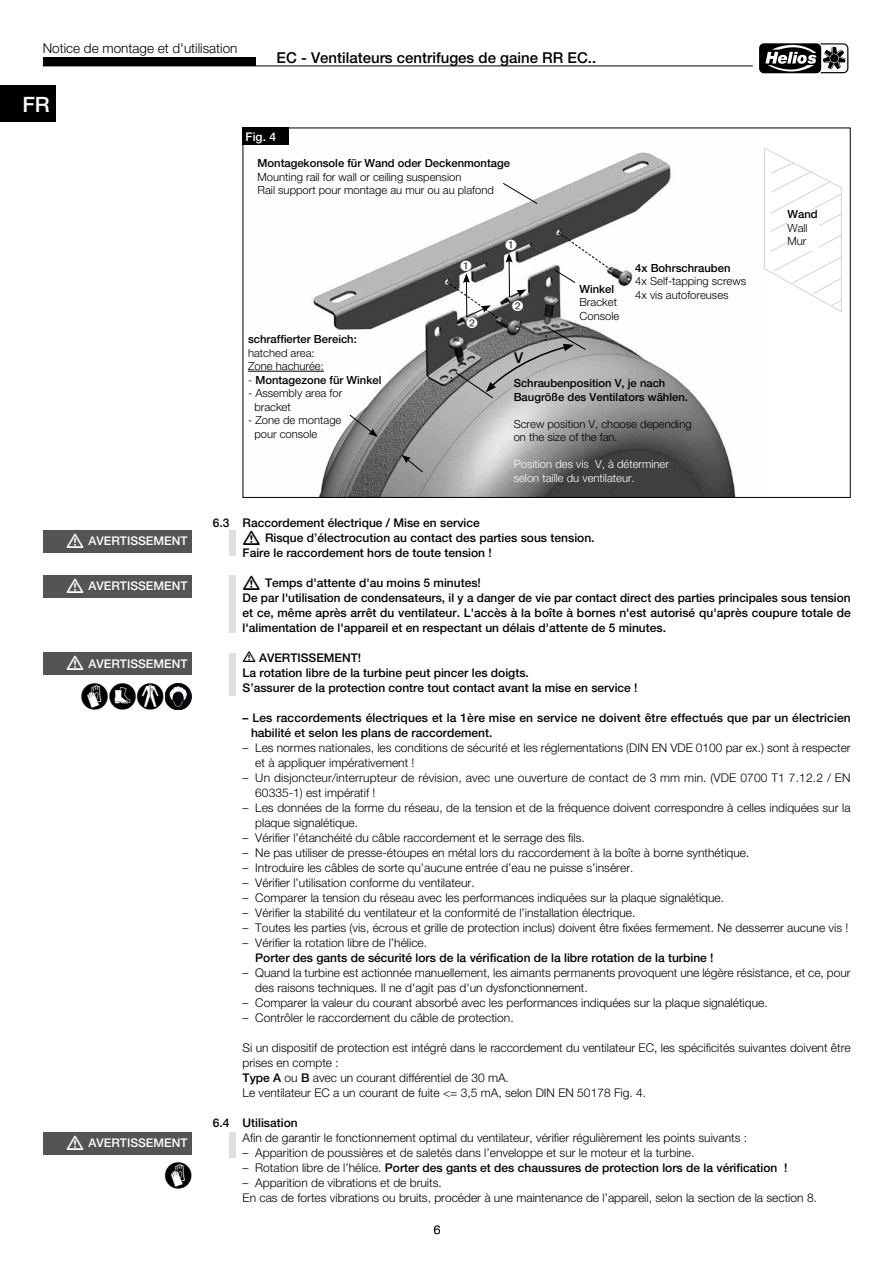
<style>
.page{position:relative;width:893px;height:1263px;background:#fff}
.page>*{position:absolute;margin:0;border:0;box-sizing:border-box;transform-origin:0 0}
.t1{font:37.5px "Hazard";color:#000}
.t2{font:500 21.15px "Helvetica Neue";color:#fff}
.t3{font:500 15px "Helvetica Neue";color:#000}
.t4{font:300 13.5px "Helvetica Neue";color:#000}
.t5{font:300 12px/15px "Helvetica Neue";color:#000}
.t6{font:500 12px/15px "Helvetica Neue";color:#000}
.t7{font:500 12px "Helvetica Neue";color:#fff}
.t8{font:300 11.25px/13.5px "Helvetica Neue";color:#000}
.t9{font:500 11.25px/13.5px "Helvetica Neue";color:#000}
.t10{font:300 11.25px/13.5px "Helvetica Neue";color:#fff}
.s1{font-weight:300}
.s2{font-weight:500}
</style>
<div class="page">
<hr style="left:43px;top:66px;width:710px;height:1px;background:#000">
<div style="left:43px;top:57px;width:212px;height:9px;background:#000"></div>
<svg style="left:759px;top:43px;width:90px;height:31px"></svg>
<div style="left:759px;top:43px;width:62px;height:30px;background:#000;border-radius:5px"></div>
<svg style="left:765px;top:43px;width:83px;height:30px"></svg>
<div style="left:0;top:85px;width:55px;height:36px;background:#000"></div>
<svg style="left:764px;top:147px;width:78px;height:166px"></svg>
<div style="left:787px;top:210px;width:32px;height:40px;background:#fff"></div>
<img style="left:248px;top:152px;width:488px;height:344px">
<hr style="left:248px;top:371px;width:76px;height:1px;background:#000">
<svg style="left:502px;top:182px;width:36px;height:23px"></svg>
<svg style="left:349px;top:414px;width:29px;height:23px"></svg>
<svg style="left:401px;top:455px;width:23px;height:18px"></svg>
<div style="left:243px;top:128px;width:46px;height:17px;background:#000"></div>
<div style="left:230px;top:530px;width:6px;height:26px;background:#dedfdf"></div>
<div style="left:43px;top:530px;width:149px;height:22px;background:#535454"></div>
<div style="left:43px;top:653px;width:149px;height:22px;background:#535454"></div>
<div style="left:230px;top:653px;width:6px;height:42px;background:#dedfdf"></div>
<div style="left:165px;top:683px;width:26px;height:27px;background:#070509;border-radius:50%"></div>
<div style="left:165px;top:683px;width:26px;height:27px;border:1px solid #070509;border-radius:50%"></div>
<svg style="left:170px;top:686px;width:17px;height:21px"></svg>
<div style="left:230px;top:575px;width:6px;height:57px;background:#dedfdf"></div>
<div style="left:43px;top:575px;width:149px;height:22px;background:#535454"></div>
<div style="left:43px;top:1132px;width:149px;height:22px;background:#535454"></div>
<div style="left:230px;top:1132px;width:6px;height:25px;background:#dedfdf"></div>
<svg style="left:445px;top:232px;width:167px;height:167px"></svg>
<p class="t4" style="left:43px;top:40px;width:196px">Notice de montage et d'utilisation</p>
<p class="t3" style="left:277px;top:48px;width:321px">EC - Ventilateurs centrifuges de gaine RR EC..</p>
<h2 class="t2" style="left:22px;top:92px;width:29px">FR</h2>
<p class="t7" style="left:246px;top:129px;width:32px">Fig. 4</p>
<p class="t9" style="left:258px;top:157px;width:254px">Montagekonsole für Wand oder Deckenmontage</p>
<p class="t8" style="left:258px;top:170px;width:238px">Mounting rail for wall or ceiling suspension<br>Rail support pour montage au mur ou au plafond</p>
<p class="t9" style="left:248px;top:332px;width:110px">schraffierter Bereich:</p>
<p class="t8" style="left:248px;top:346px;width:77px">hatched area:<br>Zone hachurée:</p>
<p class="t9" style="left:248px;top:373px;width:135px"><span class="s1">-</span> Montagezone für Winkel</p>
<p class="t8" style="left:254px;top:386px;width:89px;text-indent:-6px">- Assembly area for bracket</p>
<p class="t8" style="left:254px;top:413px;width:89px;text-indent:-6px">- Zone de montage pour console</p>
<p class="t9" style="left:579px;top:282px;width:36px">Winkel</p>
<p class="t8" style="left:579px;top:296px;width:41px">Bracket<br>Console</p>
<p class="t9" style="left:635px;top:261px;width:97px">4x Bohrschrauben</p>
<p class="t8" style="left:635px;top:274px;width:112px">4x Self-tapping screws<br>4x vis autoforeuses</p>
<p class="t3" style="left:514px;top:349px;width:11px">V</p>
<p class="t9" style="left:514px;top:376px;width:176px">Schraubenposition V, je nach<br>Baugröße des Ventilators wählen.</p>
<p class="t8" style="left:514px;top:417px;width:179px">Screw position V, choose depending on the size of the fan.</p>
<p class="t10" style="left:514px;top:457px;width:157px">Position des vis V, à déterminer selon taille du ventilateur.</p>
<p class="t9" style="left:787px;top:208px;width:32px">Wand</p>
<p class="t8" style="left:787px;top:221px;width:22px">Wall<br>Mur</p>
<p class="t7" style="left:89px;top:534px;width:100px">AVERTISSEMENT</p>
<p class="t7" style="left:89px;top:579px;width:100px">AVERTISSEMENT</p>
<p class="t7" style="left:89px;top:656px;width:100px">AVERTISSEMENT</p>
<h1 class="t1" style="left:81px;top:671px;width:85px">NMR</h1>
<p class="t7" style="left:89px;top:1136px;width:100px">AVERTISSEMENT</p>
<h1 class="t1" style="left:164px;top:1151px;width:29px">N</h1>
<p class="t6" style="left:213px;top:515px;width:268px">6.3 Raccordement électrique / Mise en service</p>
<p class="t6" style="left:265px;top:530px;width:331px">Risque d’électrocution au contact des parties sous tension.</p>
<p class="t6" style="left:243px;top:545px;width:251px">Faire le raccordement hors de toute tension !</p>
<p class="t6" style="left:243px;top:575px;width:610px;text-indent:22px">Temps d'attente d'au moins 5 minutes!<br>De par l'utilisation de condensateurs, il y a danger de vie par contact direct des parties principales sous tension et ce, même après arrêt du ventilateur. L'accès à la boîte à bornes n'est autorisé qu'après coupure totale de l'alimentation de l'appareil et en respectant un délais d'attente de 5 minutes.</p>
<p class="t6" style="left:243px;top:650px;width:397px;text-indent:16px">AVERTISSEMENT!<br>La rotation libre de la turbine peut pincer les doigts.<br>S’assurer de la protection contre tout contact avant la mise en service !</p>
<p class="t6" style="left:251px;top:710px;width:601px;text-indent:-9px">– Les raccordements électriques et la 1ère mise en service ne doivent être effectués que par un électricien habilité et selon les plans de raccordement.</p>
<p class="t5" style="left:255px;top:740px;width:597px;text-indent:-13px">– Les normes nationales, les conditions de sécurité et les réglementations (DIN EN VDE 0100 par ex.) sont à respecter et à appliquer impérativement !</p>
<p class="t5" style="left:255px;top:770px;width:597px;text-indent:-13px">– Un disjoncteur/interrupteur de révision, avec une ouverture de contact de 3 mm min. (VDE 0700 T1 7.12.2 / EN<br>60335-1) est impératif !</p>
<p class="t5" style="left:255px;top:800px;width:597px;text-indent:-13px">– Les données de la forme du réseau, de la tension et de la fréquence doivent correspondre à celles indiquées sur la plaque signalétique.</p>
<p class="t5" style="left:243px;top:830px;width:344px">– Vérifier l’étanchéité du câble raccordement et le serrage des fils.</p>
<p class="t5" style="left:243px;top:845px;width:508px">– Ne pas utiliser de presse-étoupes en métal lors du raccordement à la boîte à borne synthétique.</p>
<p class="t5" style="left:243px;top:860px;width:392px">– Introduire les câbles de sorte qu’aucune entrée d’eau ne puisse s’insérer.</p>
<p class="t5" style="left:243px;top:875px;width:234px">– Vérifier l’utilisation conforme du ventilateur.</p>
<p class="t5" style="left:243px;top:890px;width:483px">– Comparer la tension du réseau avec les performances indiquées sur la plaque signalétique.</p>
<p class="t5" style="left:243px;top:905px;width:394px">– Vérifier la stabilité du ventilateur et la conformité de l’installation électrique.</p>
<p class="t5" style="left:243px;top:920px;width:607px">– Toutes les parties (vis, écrous et grille de protection inclus) doivent être fixées fermement. Ne desserrer aucune vis !</p>
<p class="t5" style="left:243px;top:935px;width:186px">– Vérifier la rotation libre de l’hélice.</p>
<p class="t6" style="left:255px;top:950px;width:460px">Porter des gants de sécurité lors de la vérification de la libre rotation de la turbine !</p>
<p class="t5" style="left:255px;top:965px;width:597px;text-indent:-13px">– Quand la turbine est actionnée manuellement, les aimants permanents provoquent une légère résistance, et ce, pour des raisons techniques. Il ne d'agit pas d'un dysfonctionnement.</p>
<p class="t5" style="left:243px;top:995px;width:527px">– Comparer la valeur du courant absorbé avec les performances indiquées sur la plaque signalétique.</p>
<p class="t5" style="left:243px;top:1010px;width:273px">– Contrôler le raccordement du câble de protection.</p>
<p class="t5" style="left:243px;top:1040px;width:610px">Si un dispositif de protection est intégré dans le raccordement du ventilateur EC, les spécificités suivantes doivent être prises en compte :<br><span class="s2">Type A</span> ou <span class="s2">B</span> avec un courant différentiel de 30 mA.<br>Le ventilateur EC a un courant de fuite &lt;= 3,5 mA, selon DIN EN 50178 Fig. 4.</p>
<p class="t6" style="left:213px;top:1115px;width:86px">6.4 Utilisation</p>
<p class="t5" style="left:243px;top:1130px;width:506px">Afin de garantir le fonctionnement optimal du ventilateur, vérifier régulièrement les points suivants :</p>
<p class="t5" style="left:243px;top:1145px;width:453px">– Apparition de poussières et de saletés dans l’enveloppe et sur le moteur et la turbine.</p>
<p class="t6" style="left:243px;top:1160px;width:546px"><span class="s1">– Rotation libre de l’hélice.</span> Porter des gants et des chaussures de protection lors de la vérification !</p>
<p class="t5" style="left:243px;top:1175px;width:576px">– Apparition de vibrations et de bruits.<br>En cas de fortes vibrations ou bruits, procéder à une maintenance de l’appareil, selon la section de la section 8.</p>
<p class="t5" style="left:434px;top:1222px;width:8px">6</p>
</div>
